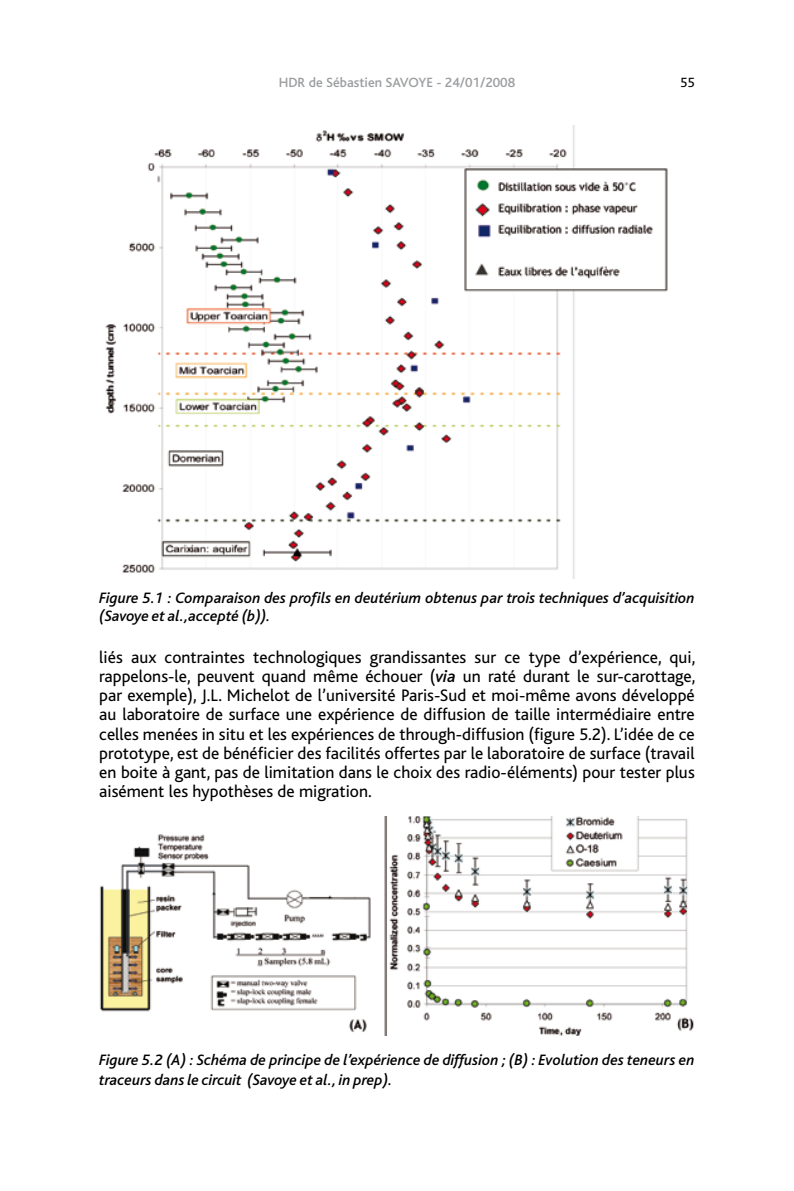
<style>
.page{position:relative;width:794px;height:1191px;background:#fff}
.page>*{position:absolute;margin:0;border:0;box-sizing:border-box;transform-origin:0 0}
.t1{font:17.5px/19.2px "Bliss";color:#000;text-align:justify}
.t2{font:italic 500 15.75px/17.5px "Bliss";color:#000}
.t3{font:500 14px "Bliss";color:#9b9d9f}
.t4{font:14px "Bliss";color:#000}
.s1{font-weight:500;font-style:italic}
</style>
<div class="page">
<img style="left:105px;top:125px;width:563px;height:453px">
<img style="left:99px;top:816px;width:595px;height:220px">
<p class="t3" style="left:279px;top:75px;width:238px">HDR de Sébastien SAVOYE - 24/01/2008</p>
<p class="t4" style="left:680px;top:76px;width:16px">55</p>
<p class="t2" style="left:99px;top:589px;width:597px">Figure 5.1 : Comparaison des profils en deutérium obtenus par trois techniques d’acquisition (Savoye et al.,accepté (b)).</p>
<p class="t1" style="left:99px;top:647px;width:597px">liés aux contraintes technologiques grandissantes sur ce type d’expérience, qui, rappelons-le, peuvent quand même échouer (<span class="s1">via</span> un raté durant le sur-carottage, par exemple), J.L. Michelot de l’université Paris-Sud et moi-même avons développé au laboratoire de surface une expérience de diffusion de taille intermédiaire entre celles menées in situ et les expériences de through-diffusion (figure 5.2). L’idée de ce prototype, est de bénéficier des facilités offertes par le laboratoire de surface (travail en boite à gant, pas de limitation dans le choix des radio-éléments) pour tester plus aisément les hypothèses de migration.</p>
<p class="t2" style="left:99px;top:1050px;width:597px;line-height:19.2px">Figure 5.2 (A) : Schéma de principe de l’expérience de diffusion ; (B) : Evolution des teneurs en traceurs dans le circuit (Savoye et al., in prep).</p>
</div>
